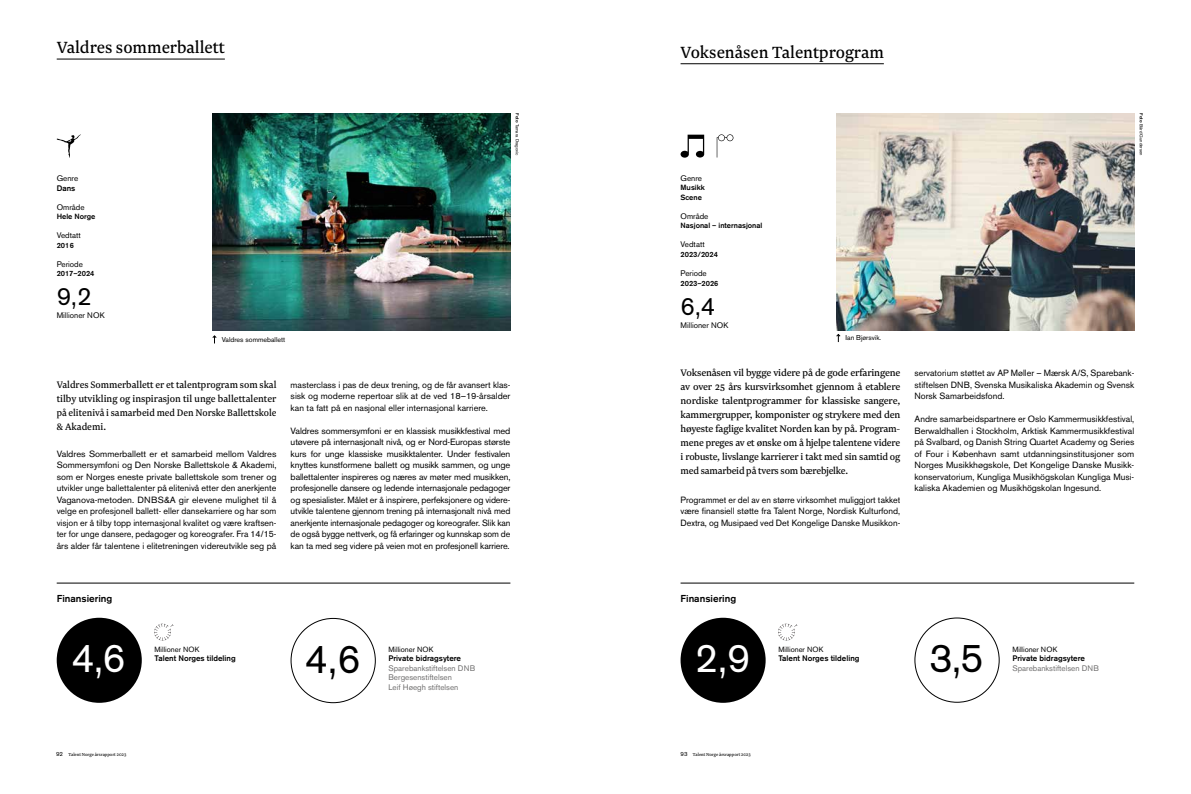
<style>
.page{position:relative;width:1191px;height:794px;background:#fff}
.page>*{position:absolute;margin:0;border:0;box-sizing:border-box;transform-origin:0 0}
.t1{font:40px "Berthold Akzidenz Grotesk BE";color:#fff}
.t2{font:40px "Berthold Akzidenz Grotesk BE";color:#000}
.t3{font:25px "Berthold Akzidenz Grotesk BE";color:#000}
.t4{font:19px "Newzald";color:#000}
.t5{font:11px/14px "Newzald";letter-spacing:-.015em;color:#000;text-align:justify}
.t6{font:500 10px "Berthold Akzidenz Grotesk BE";color:#000}
.t7{font:9px/11.5px "Berthold Akzidenz Grotesk BE";color:#000;text-align:justify}
.t8{font:500 8px "Berthold Akzidenz Grotesk BE";color:#000}
.t9{font:8px/9.5px "Berthold Akzidenz Grotesk BE";color:#706f6f}
.t10{font:8px "Berthold Akzidenz Grotesk BE";color:#000}
.t11{font:500 7.5px/9.5px "Berthold Akzidenz Grotesk BE";color:#000}
.t12{font:7.5px "Berthold Akzidenz Grotesk BE";color:#000}
.t13{font:7px "Berthold Akzidenz Grotesk BE";color:#000}
.t14{font:5px "Newzald";color:#000}
.t15{font:4.5px "Berthold Akzidenz Grotesk BE";color:#000}
.t16{font:300 4.3px "Akzidenz Grotesk";letter-spacing:.055em;color:#010102}
.s1{font-weight:500}
.s2{font-family:"Berthold Akzidenz Grotesk BE";font-size:6px}
</style>
<div class="page">
<svg style="left:212px;top:335px;width:5px;height:8px"></svg>
<hr style="left:57px;top:59px;width:168px;height:1px;background:#000">
<img style="left:213px;top:113px;width:297px;height:217px">
<div style="left:57px;top:618px;width:85px;height:85px;background:#000;border-radius:50%"></div>
<hr style="left:57px;top:583px;width:453px;height:1px;background:#000">
<svg style="left:154px;top:623px;width:19px;height:17px"></svg>
<svg style="left:57px;top:134px;width:24px;height:24px"></svg>
<div style="left:680px;top:618px;width:85px;height:85px;background:#000;border-radius:50%"></div>
<img style="left:836px;top:113px;width:298px;height:217px">
<hr style="left:680px;top:64px;width:204px;height:1px;background:#000">
<svg style="left:680px;top:135px;width:24px;height:23px"></svg>
<hr style="left:680px;top:583px;width:454px;height:1px;background:#000">
<svg style="left:778px;top:623px;width:19px;height:17px"></svg>
<svg style="left:836px;top:334px;width:4px;height:8px"></svg>
<svg style="left:716px;top:134px;width:17px;height:24px"></svg>
<h3 class="t4" style="left:57px;top:36px;width:170px">Valdres sommerballett</h3>
<p class="t10" style="left:57px;top:174px;width:23px">Genre</p>
<p class="t8" style="left:57px;top:183px;width:20px">Dans</p>
<p class="t10" style="left:57px;top:202px;width:29px">Område</p>
<p class="t11" style="left:57px;top:212px;width:40px">Hele Norge</p>
<p class="t10" style="left:57px;top:231px;width:26px">Vedtatt</p>
<p class="t11" style="left:57px;top:240px;width:19px">2016</p>
<p class="t10" style="left:57px;top:259px;width:28px">Periode</p>
<p class="t11" style="left:57px;top:269px;width:39px">2017–2024</p>
<h2 class="t3" style="left:57px;top:282px;width:36px">9,2</h2>
<p class="t10" style="left:57px;top:311px;width:49px">Millioner NOK</p>
<p class="t13" style="left:222px;top:335px;width:65px">Valdres sommeballett</p>
<p class="t15" style="left:520px;top:113px;width:44px;rotate:90deg"><span class="s1">Foto</span> Tamara Dragovic</p>
<p class="t5" style="left:57px;top:377px;width:221px">Valdres Sommerballett er et talentprogram som skal tilby utvikling og inspirasjon til unge ballettalenter på elitenivå i samarbeid med Den Norske Ballettskole &amp; Akademi.</p>
<p class="t7" style="left:57px;top:448px;width:221px">Valdres Sommerballett er et samarbeid mellom Valdres Sommersymfoni og Den Norske Ballettskole &amp; Akademi, som er Norges eneste private ballettskole som trener og utvikler unge ballettalenter på elitenivå etter den anerkjente Vaganova-metoden. DNBS&amp;A gir elevene mulighet til å velge en profesjonell ballett- eller dansekarriere og har som visjon er å tilby topp internasjonal kvalitet og være kraftsen&shy;ter for unge dansere, pedagoger og koreografer. Fra 14/15- års alder får talentene i elitetreningen videreutvikle seg på</p>
<p class="t7" style="left:291px;top:379px;width:221px">masterclass i pas de deux trening, og de får avansert klas&shy;sisk og moderne repertoar slik at de ved 18–19-årsalder kan ta fatt på en nasjonal eller internasjonal karriere.</p>
<p class="t7" style="left:291px;top:425px;width:221px">Valdres sommersymfoni er en klassisk musikkfestival med utøvere på internasjonalt nivå, og er Nord-Europas største kurs for unge klassiske musikktalenter. Under festivalen knyttes kunstformene ballett og musikk sammen, og unge ballettalenter inspireres og næres av møter med musikken, profesjonelle dansere og ledende internasjonale pedagoger og spesialister. Målet er å inspirere, perfeksjonere og videre&shy;utvikle talentene gjennom trening på internasjonalt nivå med anerkjente internasjonale pedagoger og koreografer. Slik kan de også bygge nettverk, og få erfaringer og kunnskap som de kan ta med seg videre på veien mot en profesjonell karriere.</p>
<p class="t6" style="left:57px;top:592px;width:57px">Finansiering</p>
<h3 class="t4" style="left:680px;top:41px;width:205px">Voksenåsen Talentprogram</h3>
<p class="t10" style="left:680px;top:173px;width:23px">Genre</p>
<p class="t11" style="left:680px;top:183px;width:26px">Musikk<br>Scene</p>
<p class="t10" style="left:680px;top:211px;width:29px">Område</p>
<p class="t11" style="left:680px;top:221px;width:83px">Nasjonal – internasjonal</p>
<p class="t10" style="left:680px;top:240px;width:26px">Vedtatt</p>
<p class="t11" style="left:680px;top:249px;width:39px">2023/2024</p>
<p class="t10" style="left:680px;top:268px;width:28px">Periode</p>
<p class="t11" style="left:680px;top:278px;width:39px">2023–2026</p>
<h2 class="t3" style="left:680px;top:291px;width:36px">6,4</h2>
<p class="t10" style="left:680px;top:320px;width:49px">Millioner NOK</p>
<p class="t13" style="left:845px;top:333px;width:37px">Ian Bjørsvik.</p>
<p class="t5" style="left:680px;top:366px;width:221px">Voksenåsen vil bygge videre på de gode erfaringene av over 25 års kursvirksomhet gjennom å etablere nordiske talentprogrammer for klassiske sangere, kammergrupper, komponister og strykere med den høyeste faglige kvalitet Norden kan by på. Program&shy;mene preges av et ønske om å hjelpe talentene videre i robuste, livslange karrierer i takt med sin samtid og med samarbeid på tvers som bærebjelke.</p>
<p class="t7" style="left:680px;top:494px;width:221px">Programmet er del av en større virksomhet muliggjort takket være finansiell støtte fra Talent Norge, Nordisk Kulturfond, Dextra, og Musipaed ved Det Kongelige Danske Musikkon-</p>
<p class="t15" style="left:1144px;top:113px;width:44px;rotate:90deg"><span class="s1">Foto</span> Bård Gundersen</p>
<p class="t7" style="left:914px;top:367px;width:221px">servatorium støttet av AP Møller – Mærsk A/S, Sparebank&shy;stiftelsen DNB, Svenska Musikaliska Akademin og Svensk Norsk Samarbeidsfond.</p>
<p class="t7" style="left:914px;top:413px;width:221px">Andre samarbeidspartnere er Oslo Kammermusikkfestival, Berwaldhallen i Stockholm, Arktisk Kammermusikkfestival på Svalbard, og Danish String Quartet Academy og Series of Four i København samt utdanningsinstitusjoner som Norges Musikkhøgskole, Det Kongelige Danske Musikk&shy;konservatorium, Kungliga Musikhögskolan Kungliga Musi&shy;kaliska Akademien og Musikhögskolan Ingesund.</p>
<p class="t6" style="left:680px;top:592px;width:57px">Finansiering</p>
<h1 class="t1" style="left:694px;top:634px;width:57px">2,9</h1>
<h1 class="t2" style="left:929px;top:634px;width:56px">3,5</h1>
<h1 class="t1" style="left:72px;top:634px;width:56px">4,6</h1>
<p class="t8" style="left:154px;top:653px;width:83px">Talent Norges tildeling</p>
<h1 class="t2" style="left:305px;top:635px;width:57px">4,6</h1>
<p class="t12" style="left:388px;top:645px;width:46px">Millioner NOK</p>
<p class="t12" style="left:778px;top:644px;width:46px">Millioner NOK</p>
<p class="t8" style="left:778px;top:653px;width:83px">Talent Norges tildeling</p>
<p class="t12" style="left:154px;top:644px;width:46px">Millioner NOK</p>
<p class="t16" style="left:150px;top:647px;width:26px">Talent Norge</p>
<p class="t12" style="left:1012px;top:645px;width:46px">Millioner NOK</p>
<p class="t8" style="left:1012px;top:654px;width:74px">Private bidragsytere</p>
<p class="t16" style="left:773px;top:647px;width:26px">Talent Norge</p>
<p class="t8" style="left:388px;top:654px;width:74px">Private bidragsytere</p>
<p class="t9" style="left:388px;top:663px;width:88px">Sparebankstiftelsen DNB<br>Bergesenstiftelsen<br>Leif Høegh stiftelsen</p>
<p class="t9" style="left:1012px;top:663px;width:88px">Sparebankstiftelsen DNB</p>
<p class="t14" style="left:56px;top:751px;width:72px"><span class="s2">92</span> Talent Norge årsrapport 2023</p>
<p class="t14" style="left:680px;top:751px;width:72px"><span class="s2">93</span> Talent Norge årsrapport 2023</p>
</div>
